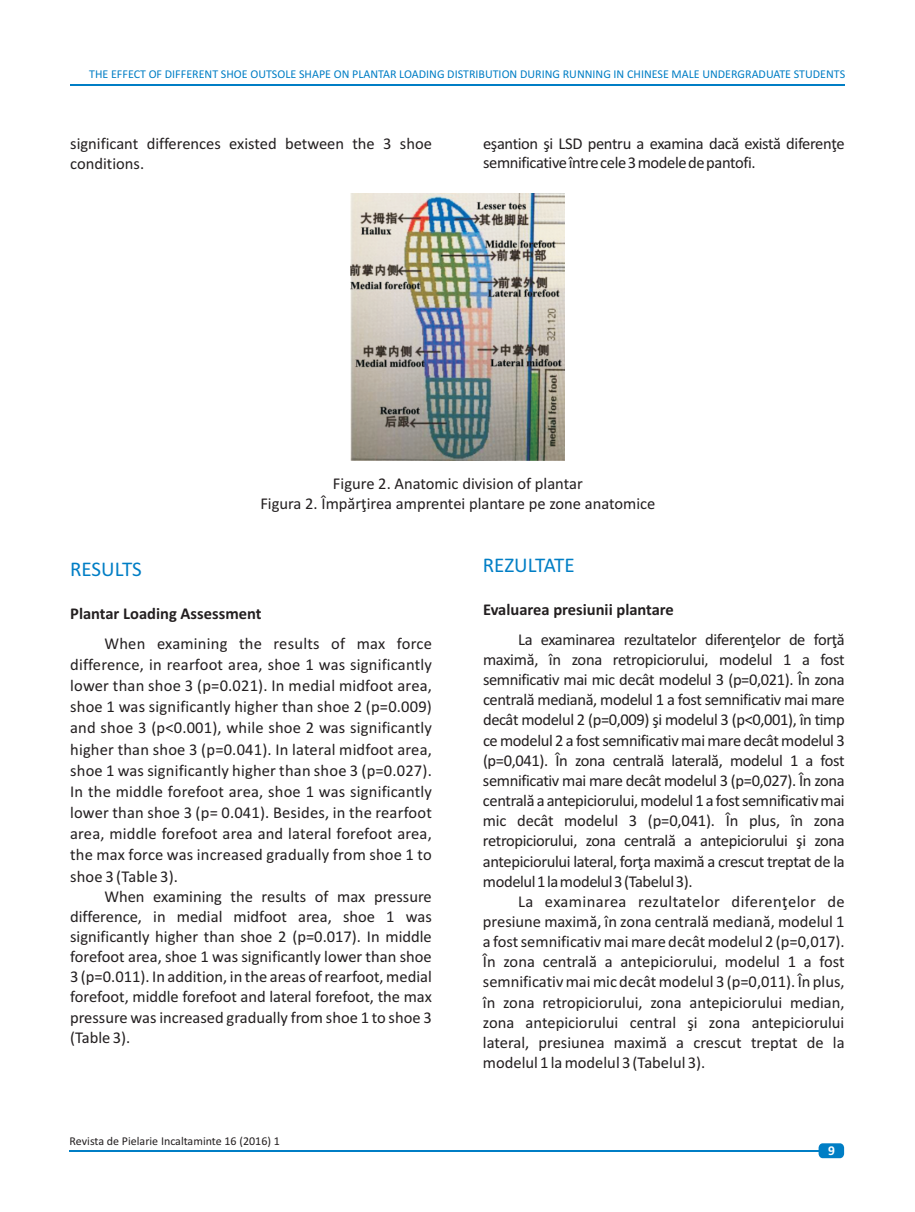
<style>
.page{position:relative;width:915px;height:1212px;background:#fff}
.page>*{position:absolute;margin:0;border:0;box-sizing:border-box;transform-origin:0 0}
.t1{font:21px "Calibri";color:#007ec5}
.t2{font:16.5px/20.1px "Calibri";color:#231f20;text-align:justify}
.t3{font:16.5px/19.5px "Calibri";letter-spacing:-.025em;color:#231f20}
.t4{font:700 16.5px "Calibri";color:#231f20}
.t5{font:700 13.5px "Calibri";color:#fff}
.t6{font:12px "Calibri";color:#007ec5}
.t7{font:12px "Calibri";color:#231f20}
</style>
<div class="page">
<hr style="left:70px;top:84px;width:774px;height:1px;background:#007ec5">
<hr style="left:69px;top:1150px;width:774px;height:1px;background:#007ec5">
<div style="left:818px;top:1143px;width:25px;height:15px;background:#007ec5;border-radius:4px"></div>
<img style="left:350px;top:194px;width:214px;height:267px">
<p class="t6" style="left:89px;top:69px;width:757px">THE EFFECT OF DIFFERENT SHOE OUTSOLE SHAPE ON PLANTAR LOADING DISTRIBUTION DURING RUNNING IN CHINESE MALE UNDERGRADUATE STUDENTS</p>
<p class="t2" style="left:70px;top:135px;width:363px;line-height:19.5px">significant differences existed between the 3 shoe conditions.</p>
<p class="t3" style="left:483px;top:135px;width:363px">eºantion ºi LSD pentru a examina dacã existã diferenþe semnificativeîntrecele3modeledepantofi.</p>
<p class="t1" style="left:70px;top:560px;width:73px">RESULTS</p>
<p class="t2" style="left:260px;top:475px;width:396px;text-align:center">Figure 2. Anatomic division of plantar<br>Figura 2. Împãrþirea amprentei plantare pe zone anatomice</p>
<p class="t1" style="left:482px;top:556px;width:93px">REZULTATE</p>
<p class="t4" style="left:70px;top:606px;width:193px">Plantar Loading Assessment</p>
<p class="t2" style="left:70px;top:634px;width:363px;line-height:21.1px;text-indent:34px">When examining the results of max force difference, in rearfoot area, shoe 1 was significantly lower than shoe 3 (p=0.021). In medial midfoot area, shoe 1 was significantly higher than shoe 2 (p=0.009) and shoe 3 (p&lt;0.001), while shoe 2 was significantly higher than shoe 3 (p=0.041). In lateral midfoot area, shoe 1 was significantly higher than shoe 3 (p=0.027).<br>In the middle forefoot area, shoe 1 was significantly lower than shoe 3 (p= 0.041). Besides, in the rearfoot area, middle forefoot area and lateral forefoot area, the max force was increased gradually from shoe 1 to shoe 3 (Table 3).</p>
<p class="t2" style="left:70px;top:887px;width:363px;text-indent:34px">When examining the results of max pressure difference, in medial midfoot area, shoe 1 was significantly higher than shoe 2 (p=0.017). In middle forefoot area, shoe 1 was significantly lower than shoe 3 (p=0.011). In addition, in the areas of rearfoot, medial forefoot, middle forefoot and lateral forefoot, the max pressure was increased gradually from shoe 1 to shoe 3 (Table 3).</p>
<p class="t7" style="left:69px;top:1136px;width:212px">Revista de Pielarie Incaltaminte 16 (2016) 1</p>
<p class="t4" style="left:483px;top:602px;width:192px">Evaluarea presiunii plantare</p>
<p class="t2" style="left:483px;top:631px;width:363px;text-indent:35px">La examinarea rezultatelor diferenþelor de forþã maximã, în zona retropiciorului, modelul 1 a fost semnificativ mai mic decât modelul 3 (p=0,021). În zona centralã medianã, modelul 1 a fost semnificativ mai mare decât modelul 2 (p=0,009) ºi modelul 3 (p&lt;0,001), în timp ce modelul 2 a fost semnificativ mai mare decât modelul 3 (p=0,041). În zona centralã lateralã, modelul 1 a fost semnificativ mai mare decât modelul 3 (p=0,027). În zona centralã a antepiciorului,modelul 1 a fostsemnificativmai mic decât modelul 3 (p=0,041). În plus, în zona retropiciorului, zona centralã a antepiciorului ºi zona antepiciorului lateral, forþa maximã a crescut treptat de la modelul1lamodelul3(Tabelul3).</p>
<p class="t2" style="left:482px;top:892px;width:363px;text-indent:35px">La examinarea rezultatelor diferenþelor de presiune maximã, în zona centralã medianã, modelul 1 a fost semnificativ mai mare decât modelul 2 (p=0,017).<br>În zona centralã a antepiciorului, modelul 1 a fost semnificativ mai mic decât modelul 3 (p=0,011). În plus, în zona retropiciorului, zona antepiciorului median, zona antepiciorului central ºi zona antepiciorului lateral, presiunea maximã a crescut treptat de la modelul 1 la modelul 3 (Tabelul 3).</p>
<p class="t5" style="left:827px;top:1145px;width:8px">9</p>
</div>
